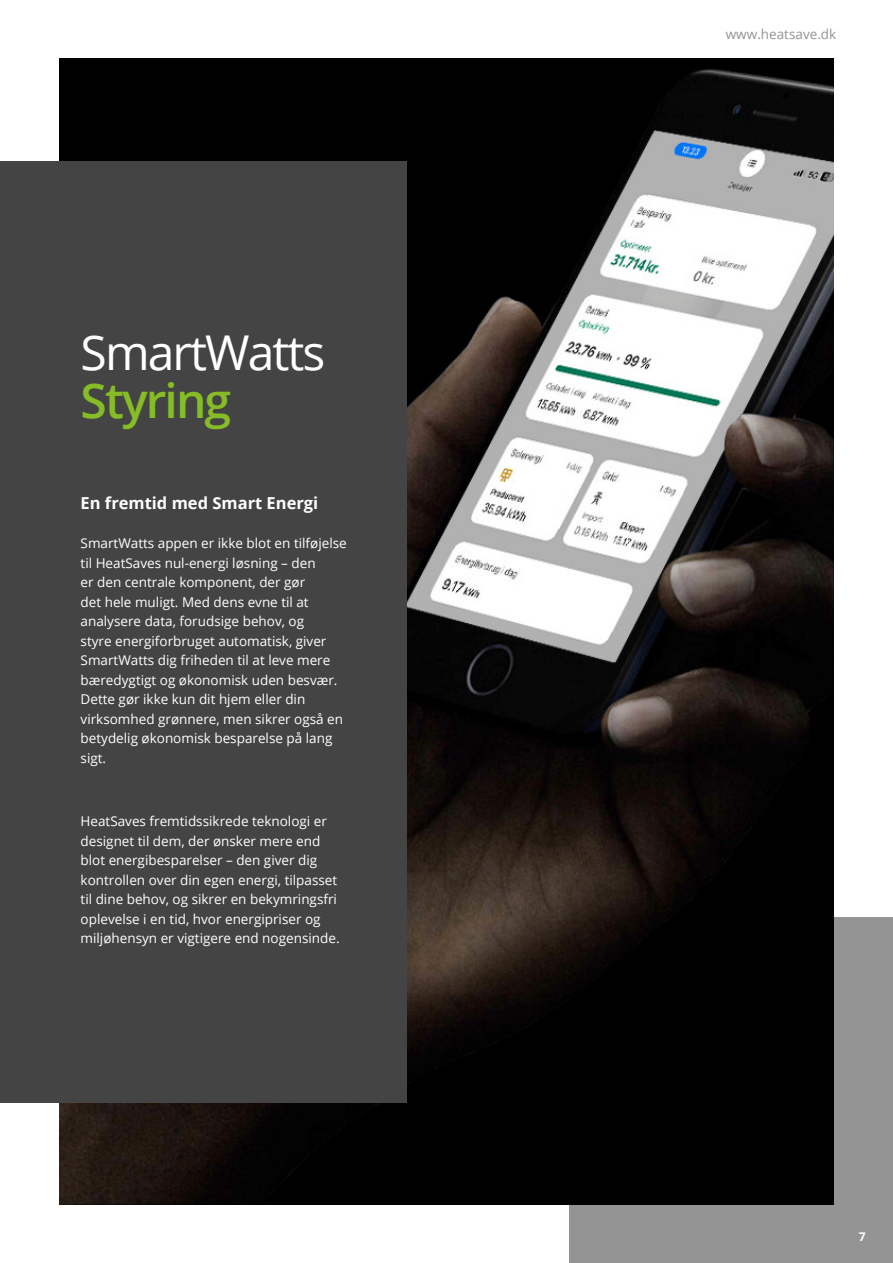
<style>
.page{position:relative;width:893px;height:1263px;background:#fff}
.page>*{position:absolute;margin:0;border:0;box-sizing:border-box;transform-origin:0 0}
.t1{font:48px "Open Sans";letter-spacing:-.04em;color:#fff}
.t2{font:600 48px "Open Sans";letter-spacing:-.04em;color:#86bc25}
.t3{font:700 16.5px "Open Sans";color:#fff}
.t4{font:13.5px/19.5px "Open Sans";color:#fff}
.t5{font:13.5px "Open Sans";color:#949494}
.t6{font:700 12px "Open Sans";color:#fff}
</style>
<div class="page">
<div style="left:569px;top:917px;width:324px;height:346px;background:#949494"></div>
<img style="left:59px;top:59px;width:775px;height:1145px">
<div style="left:1px;top:161px;width:406px;height:941px;background:#444"></div>
<h1 class="t1" style="left:81px;top:320px;width:246px">SmartWatts</h1>
<h1 class="t2" style="left:81px;top:367px;width:152px">Styring</h1>
<p class="t3" style="left:81px;top:492px;width:239px">En fremtid med Smart Energi</p>
<p class="t4" style="left:81px;top:533px;width:268px">SmartWatts appen er ikke blot en tilføjelse til HeatSaves nul-energi løsning – den<br>er den centrale komponent, der gør<br>det hele muligt. Med dens evne til at analysere data, forudsige behov, og<br>styre energiforbruget automatisk, giver SmartWatts dig friheden til at leve mere bæredygtigt og økonomisk uden besvær.<br>Dette gør ikke kun dit hjem eller din virksomhed grønnere, men sikrer også en betydelig økonomisk besparelse på lang sigt.</p>
<p class="t4" style="left:81px;top:811px;width:260px">HeatSaves fremtidssikrede teknologi er designet til dem, der ønsker mere end blot energibesparelser – den giver dig kontrollen over din egen energi, tilpasset til dine behov, og sikrer en bekymringsfri oplevelse i en tid, hvor energipriser og miljøhensyn er vigtigere end nogensinde.</p>
<p class="t5" style="left:726px;top:24px;width:112px">www.heatsave.dk</p>
<p class="t6" style="left:859px;top:1228px;width:8px">7</p>
</div>
